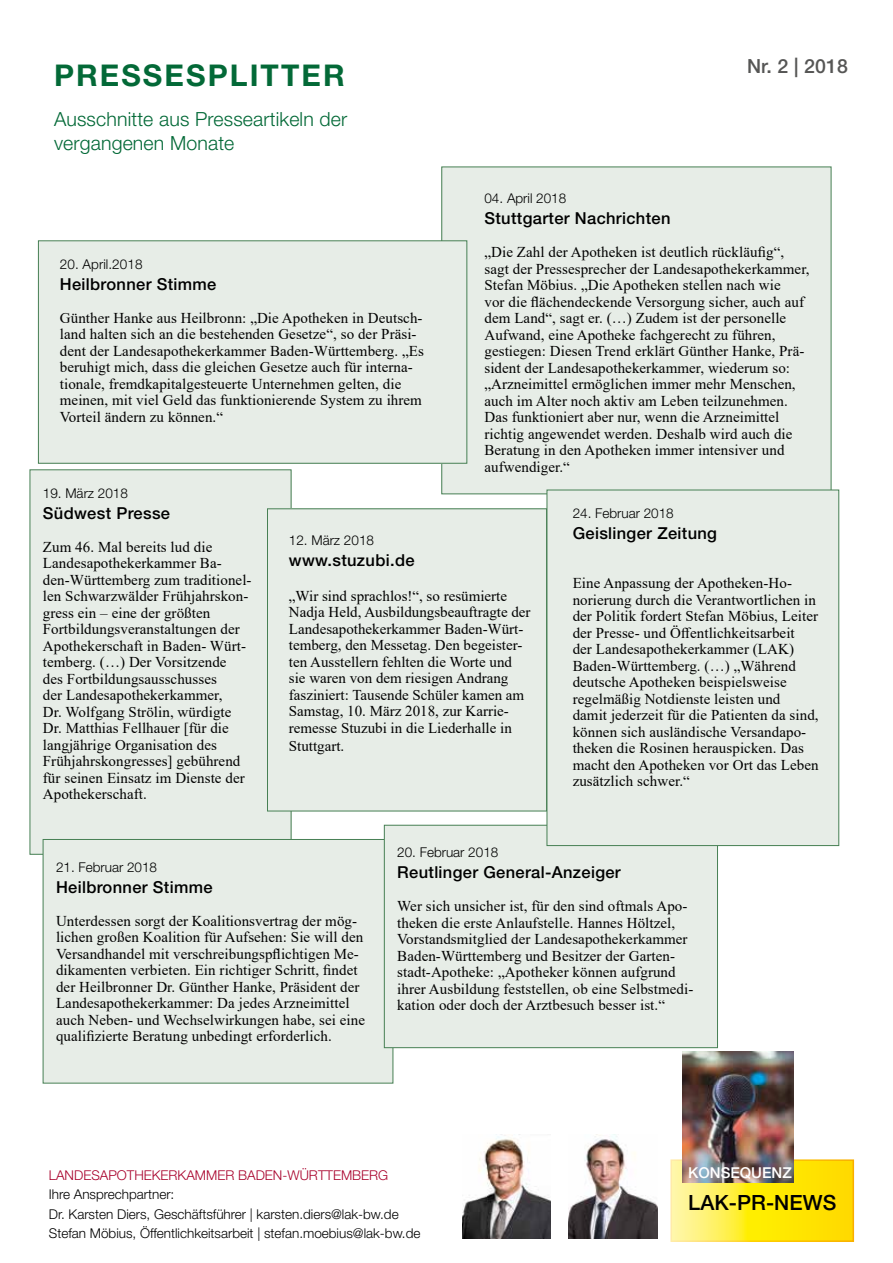
<style>
.page{position:relative;width:893px;height:1263px;background:#fff}
.page>*{position:absolute;margin:0;border:0;box-sizing:border-box;transform-origin:0 0}
.t1{font:700 30px "Helvetica Neue LT Std";letter-spacing:.07em;color:#036937}
.t2{font:500 21px "Helvetica Neue LT Std";letter-spacing:.005em;color:#000}
.t3{font:300 19.5px/24px "Helvetica Neue LT Std";letter-spacing:.01em;color:#036937}
.t4{font:500 19.5px "Helvetica Neue LT Std";letter-spacing:.01em;color:#565655}
.t5{font:500 16.5px "Helvetica Neue LT Std";letter-spacing:.02em;color:#000}
.t6{font:15px/16.5px "Times New Roman";letter-spacing:.005em;color:#000}
.t7{font:500 15px "Helvetica Neue LT";color:#fff}
.t8{font:300 13.5px/19.5px "Helvetica Neue LT";color:#000}
.t9{font:300 13.5px "Helvetica Neue LT";color:#a8002b}
</style>
<div class="page">
<svg style="left:673px;top:1162px;width:178px;height:77px;background:#fde82a"></svg>
<img style="left:683px;top:1052px;width:110px;height:130px">
<img style="left:463px;top:1134px;width:88px;height:105px">
<img style="left:569px;top:1134px;width:88px;height:105px">
<div style="left:442px;top:167px;width:389px;height:327px;background:#e7ede7"></div>
<div style="left:38px;top:241px;width:429px;height:222px;background:#e7ede7"></div>
<div style="left:38px;top:241px;width:429px;height:222px;border:1px solid #478054"></div>
<div style="left:30px;top:470px;width:261px;height:384px;background:#e7ede7"></div>
<div style="left:267px;top:509px;width:280px;height:302px;background:#e7ede7"></div>
<div style="left:267px;top:509px;width:280px;height:302px;border:1px solid #478054"></div>
<div style="left:43px;top:839px;width:350px;height:244px;background:#e7ede7"></div>
<div style="left:43px;top:839px;width:350px;height:244px;border:1px solid #478054"></div>
<div style="left:384px;top:825px;width:333px;height:223px;background:#e7ede7"></div>
<div style="left:384px;top:825px;width:334px;height:223px;border:1px solid #478054"></div>
<div style="left:547px;top:490px;width:292px;height:355px;background:#e7ede7"></div>
<div style="left:547px;top:490px;width:292px;height:356px;border:1px solid #478054"></div>
<h1 class="t1" style="left:54px;top:57px;width:292px">PRESSESPLITTER</h1>
<h3 class="t3" style="left:54px;top:107px;width:295px">Ausschnitte aus Presseartikeln der vergangenen Monate</h3>
<p class="t8" style="left:60px;top:254px;width:84px">20. April.2018</p>
<p class="t5" style="left:60px;top:274px;width:158px">Heilbronner Stimme</p>
<p class="t6" style="left:60px;top:309px;width:365px">Günther Hanke aus Heilbronn: „Die Apotheken in Deutsch&shy;land halten sich an die bestehenden Gesetze“, so der Präsi&shy;dent der Landesapothekerkammer Baden-Württemberg. „Es beruhigt mich, dass die gleichen Gesetze auch für interna&shy;tionale, fremdkapitalgesteuerte Unternehmen gelten, die meinen, mit viel Geld das funktionierende System zu ihrem Vorteil ändern zu können.“</p>
<h3 class="t4" style="left:747px;top:55px;width:103px">Nr. 2 | 2018</h3>
<p class="t8" style="left:484px;top:188px;width:83px">04. April 2018</p>
<p class="t5" style="left:484px;top:209px;width:188px">Stuttgarter Nachrichten</p>
<p class="t6" style="left:484px;top:243px;width:327px">„Die Zahl der Apotheken ist deutlich rückläufig“, sagt der Pressesprecher der Landesapothekerkammer, Stefan Möbius. „Die Apotheken stellen nach wie<br>vor die flächendeckende Versorgung sicher, auch auf dem Land“, sagt er. (…) Zudem ist der personelle Aufwand, eine Apotheke fachgerecht zu führen, gestiegen: Diesen Trend erklärt Günther Hanke, Prä&shy;sident der Landesapothekerkammer, wiederum so: „Arzneimittel ermöglichen immer mehr Menschen, auch im Alter noch aktiv am Leben teilzunehmen.<br>Das funktioniert aber nur, wenn die Arzneimittel richtig angewendet werden. Deshalb wird auch die Beratung in den Apotheken immer intensiver und aufwendiger.“</p>
<p class="t8" style="left:43px;top:483px;width:87px">19. März 2018</p>
<p class="t5" style="left:43px;top:503px;width:129px">Südwest Presse</p>
<p class="t6" style="left:43px;top:538px;width:210px">Zum 46. Mal bereits lud die<br>Landesapothekerkammer Ba&shy;den-Württemberg zum traditionel&shy;len Schwarzwälder Frühjahrskon&shy;gress ein – eine der größten<br>Fortbildungsveranstaltungen der<br>Apothekerschaft in Baden- Würt&shy;temberg. (…) Der Vorsitzende<br>des Fortbildungsausschusses<br>der Landesapothekerkammer,<br>Dr. Wolfgang Strölin, würdigte<br>Dr. Matthias Fellhauer [für die langjährige Organisation des<br>Frühjahrskongresses] gebührend für seinen Einsatz im Dienste der<br>Apothekerschaft.</p>
<p class="t8" style="left:289px;top:530px;width:87px">12. März 2018</p>
<p class="t5" style="left:289px;top:550px;width:127px">www.stuzubi.de</p>
<p class="t6" style="left:289px;top:587px;width:243px">„Wir sind sprachlos!“, so resümierte Nadja Held, Ausbildungsbeauftragte der Landesapothekerkammer Baden-Würt&shy;temberg, den Messetag. Den begeister&shy;ten Ausstellern fehlten die Worte und sie waren von dem riesigen Andrang fasziniert: Tausende Schüler kamen am Samstag, 10. März 2018, zur Karrie&shy;remesse Stuzubi in die Liederhalle in</p>
<p class="t6" style="left:289px;top:737px;width:57px">Stuttgart.</p>
<p class="t8" style="left:573px;top:503px;width:103px">24. Februar 2018</p>
<p class="t5" style="left:573px;top:523px;width:146px">Geislinger Zeitung</p>
<p class="t6" style="left:573px;top:575px;width:247px">Eine Anpassung der Apotheken-Ho&shy;norierung durch die Verantwortlichen in der Politik fordert Stefan Möbius, Leiter der Presse- und Öffentlichkeitsarbeit<br>der Landesapothekerkammer (LAK)<br>Baden-Württemberg. (…) „Während deutsche Apotheken beispielsweise regelmäßig Notdienste leisten und damit jederzeit für die Patienten da sind, können sich ausländische Versandapo&shy;theken die Rosinen herauspicken. Das macht den Apotheken vor Ort das Leben zusätzlich schwer.“</p>
<p class="t8" style="left:56px;top:857px;width:103px">21. Februar 2018</p>
<p class="t5" style="left:56px;top:877px;width:158px">Heilbronner Stimme</p>
<p class="t6" style="left:56px;top:912px;width:310px">Unterdessen sorgt der Koalitionsvertrag der mög&shy;lichen großen Koalition für Aufsehen: Sie will den Versandhandel mit verschreibungspflichtigen Me&shy;dikamenten verbieten. Ein richtiger Schritt, findet der Heilbronner Dr. Günther Hanke, Präsident der Landesapothekerkammer: Da jedes Arzneimittel auch Neben- und Wechselwirkungen habe, sei eine qualifizierte Beratung unbedingt erforderlich.</p>
<p class="t8" style="left:397px;top:842px;width:103px">20. Februar 2018</p>
<p class="t5" style="left:397px;top:862px;width:225px">Reutlinger General-Anzeiger</p>
<p class="t6" style="left:397px;top:897px;width:298px">Wer sich unsicher ist, für den sind oftmals Apo&shy;theken die erste Anlaufstelle. Hannes Höltzel, Vorstandsmitglied der Landesapothekerkammer Baden-Württemberg und Besitzer der Garten&shy;stadt-Apotheke: „Apotheker können aufgrund ihrer Ausbildung feststellen, ob eine Selbstmedi&shy;kation oder doch der Arztbesuch besser ist.“</p>
<p class="t9" style="left:49px;top:1167px;width:341px">LANDESAPOTHEKERKAMMER BADEN-WÜRTTEMBERG</p>
<p class="t7" style="left:688px;top:1163px;width:105px">KONSEQUENZ</p>
<p class="t8" style="left:49px;top:1184px;width:373px">Ihre Ansprechpartner:<br>Dr. Karsten Diers, Geschäftsführer | karsten.diers@lak-bw.de<br>Stefan Möbius, Öffentlichkeitsarbeit | stefan.moebius@lak-bw.de</p>
<h2 class="t2" style="left:688px;top:1189px;width:150px">LAK-PR-NEWS</h2>
</div>
